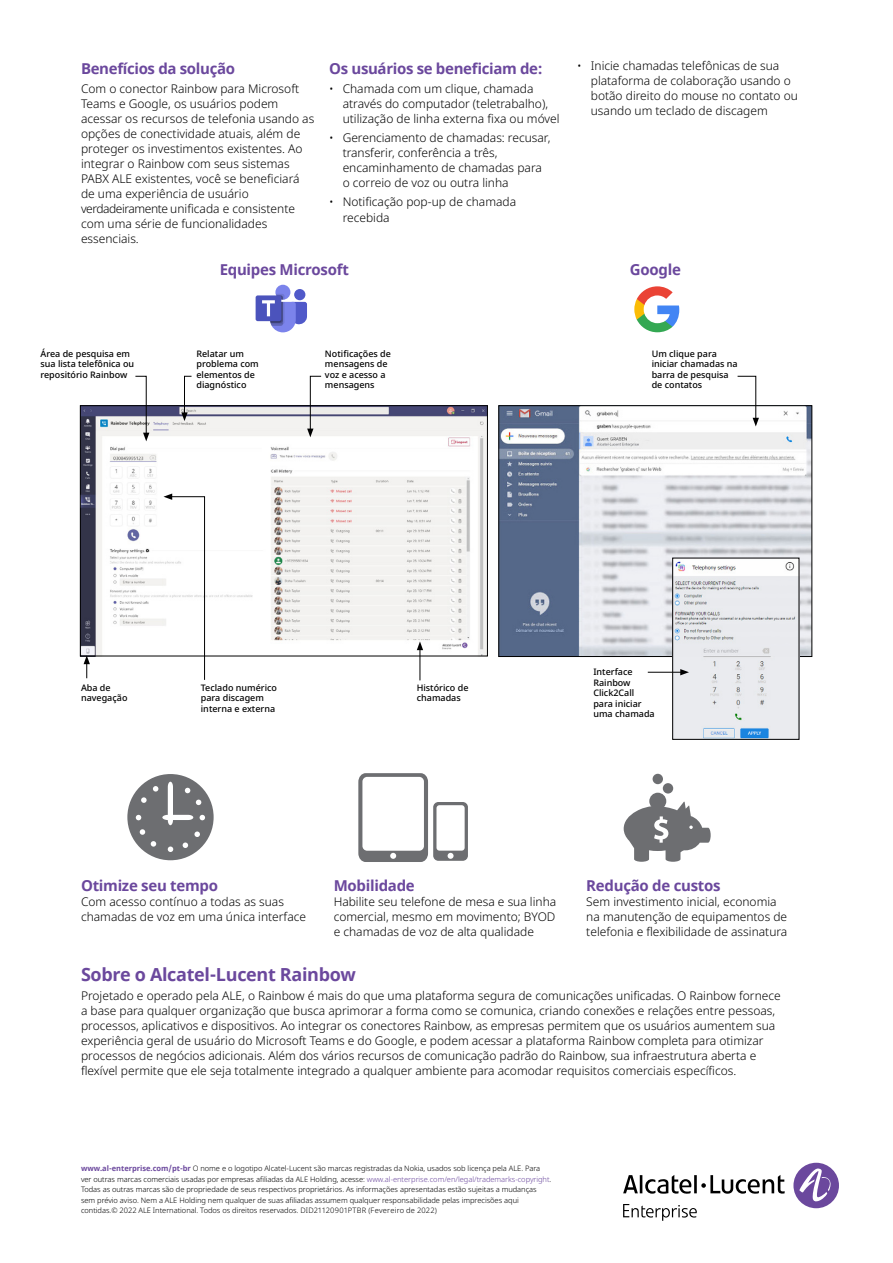
<style>
.page{position:relative;width:893px;height:1263px;background:#fff}
.page>*{position:absolute;margin:0;border:0;box-sizing:border-box;transform-origin:0 0}
.t1{font:700 18px "Noto Sans";letter-spacing:-.02em;color:#6b489d}
.t2{font:700 15px "Noto Sans";letter-spacing:-.02em;color:#6b489d}
.t3{font:300 12px/15px "Noto Sans";color:#000}
.t4{font:500 9px/10.5px "Noto Sans";color:#000}
.t5{font:300 7.5px/10.5px "Noto Sans";letter-spacing:-.005em;color:#000}
.s1{font-weight:700;color:#6b489d}
.s2{color:#6b489d}
</style>
<div class="page">
<img style="left:501px;top:408px;width:309px;height:247px">
<img style="left:674px;top:560px;width:123px;height:178px">
<div style="left:672px;top:558px;width:127px;height:182px;border:1px solid #000"></div>
<img style="left:82px;top:408px;width:403px;height:246px">
<div style="left:793px;top:1163px;width:46px;height:45px;background:#6b489d;border-radius:50%"></div>
<svg style="left:799px;top:1168px;width:34px;height:34px"></svg>
<svg style="left:623px;top:1175px;width:162px;height:19px"></svg>
<svg style="left:623px;top:1204px;width:74px;height:17px"></svg>
<svg style="left:135px;top:375px;width:14px;height:66px"></svg>
<svg style="left:163px;top:493px;width:42px;height:187px"></svg>
<svg style="left:737px;top:375px;width:22px;height:51px"></svg>
<svg style="left:181px;top:375px;width:11px;height:46px"></svg>
<svg style="left:307px;top:375px;width:15px;height:62px"></svg>
<hr style="left:420px;top:648px;width:1px;height:32px;background:#000">
<svg style="left:417px;top:641px;width:6px;height:9px"></svg>
<svg style="left:84px;top:655px;width:6px;height:23px"></svg>
<hr style="left:648px;top:672px;width:35px;height:1px;background:#000">
<svg style="left:680px;top:669px;width:9px;height:6px"></svg>
<svg style="left:634px;top:286px;width:45px;height:46px"></svg>
<div style="left:275px;top:285px;width:15px;height:15px;background:#7b83eb;border-radius:50%"></div>
<div style="left:294px;top:289px;width:11px;height:11px;background:#5059c9;border-radius:50%"></div>
<div style="left:256px;top:295px;width:25px;height:26px;background:#4b53bc;border-radius:2px"></div>
<svg style="left:262px;top:294px;width:45px;height:38px"></svg>
<div style="left:127px;top:774px;width:87px;height:86px;background:#6d6e71;border-radius:50%"></div>
<svg style="left:168px;top:846px;width:5px;height:6px"></svg>
<svg style="left:136px;top:815px;width:5px;height:5px"></svg>
<svg style="left:141px;top:797px;width:6px;height:6px"></svg>
<svg style="left:151px;top:841px;width:5px;height:6px"></svg>
<svg style="left:140px;top:829px;width:5px;height:6px"></svg>
<svg style="left:194px;top:831px;width:6px;height:6px"></svg>
<svg style="left:183px;top:842px;width:5px;height:6px"></svg>
<svg style="left:153px;top:782px;width:52px;height:43px"></svg>
<svg style="left:624px;top:801px;width:87px;height:61px"></svg>
<div style="left:649px;top:793px;width:17px;height:17px;background:#6d6e71;border-radius:50%"></div>
<div style="left:663px;top:783px;width:10px;height:10px;background:#6d6e71;border-radius:50%"></div>
<div style="left:653px;top:774px;width:10px;height:10px;background:#6d6e71;border-radius:50%"></div>
<div style="left:433px;top:802px;width:35px;height:59px;background:#6d6e71;border-radius:5px"></div>
<div style="left:436px;top:805px;width:29px;height:46px;background:#fff;border-radius:3px"></div>
<svg style="left:358px;top:773px;width:70px;height:89px"></svg>
<svg style="left:448px;top:853px;width:6px;height:6px"></svg>
<p class="t2" style="left:81px;top:58px;width:156px">Benefícios da solução</p>
<p class="t3" style="left:81px;top:81px;width:235px">Com o conector Rainbow para Microsoft Teams e Google, os usuários podem acessar os recursos de telefonia usando as opções de conectividade atuais, além de proteger os investimentos existentes. Ao integrar o Rainbow com seus sistemas PABX ALE existentes, você se beneficiará de uma experiência de usuário verdadeiramente unificada e consistente com uma série de funcionalidades essenciais.</p>
<p class="t2" style="left:329px;top:58px;width:215px">Os usuários se beneficiam de:</p>
<p class="t3" style="left:343px;top:81px;width:218px;text-indent:-14px">• Chamada com um clique, chamada através do computador (teletrabalho), utilização de linha externa fixa ou móvel</p>
<p class="t3" style="left:343px;top:131px;width:209px;text-indent:-14px">• Gerenciamento de chamadas: recusar, transferir, conferência a três, encaminhamento de chamadas para o correio de voz ou outra linha</p>
<p class="t3" style="left:343px;top:195px;width:175px;text-indent:-14px">• Notificação pop-up de chamada recebida</p>
<p class="t3" style="left:591px;top:59px;width:209px;text-indent:-14px">• Inicie chamadas telefônicas de sua plataforma de colaboração usando o botão direito do mouse no contato ou usando um teclado de discagem</p>
<p class="t2" style="left:220px;top:259px;width:131px">Equipes Microsoft</p>
<p class="t2" style="left:630px;top:259px;width:53px">Google</p>
<p class="t4" style="left:40px;top:348px;width:95px">Área de pesquisa em sua lista telefônica ou repositório Rainbow</p>
<p class="t4" style="left:196px;top:348px;width:64px">Relatar um problema com elementos de diagnóstico</p>
<p class="t4" style="left:325px;top:348px;width:68px">Notificações de mensagens de voz e acesso a mensagens</p>
<p class="t4" style="left:652px;top:348px;width:87px">Um clique para iniciar chamadas na barra de pesquisa de contatos</p>
<p class="t4" style="left:81px;top:682px;width:48px">Aba de navegação</p>
<p class="t4" style="left:201px;top:682px;width:78px">Teclado numérico para discagem interna e externa</p>
<p class="t4" style="left:417px;top:682px;width:53px">Histórico de chamadas</p>
<p class="t4" style="left:593px;top:667px;width:63px">Interface<br>Rainbow<br>Click2Call para iniciar uma chamada</p>
<p class="t2" style="left:81px;top:875px;width:139px">Otimize seu tempo</p>
<p class="t3" style="left:81px;top:894px;width:227px">Com acesso contínuo a todas as suas chamadas de voz em uma única interface</p>
<p class="t2" style="left:334px;top:875px;width:83px">Mobilidade</p>
<p class="t3" style="left:334px;top:894px;width:224px;text-align:justify">Habilite seu telefone de mesa e sua linha comercial, mesmo em movimento; BYOD e chamadas de voz de alta qualidade</p>
<p class="t2" style="left:586px;top:875px;width:136px">Redução de custos</p>
<p class="t3" style="left:586px;top:894px;width:203px">Sem investimento inicial, economia na manutenção de equipamentos de telefonia e flexibilidade de assinatura</p>
<h1 class="t1" style="left:81px;top:962px;width:276px">Sobre o Alcatel-Lucent Rainbow</h1>
<p class="t3" style="left:81px;top:989px;width:701px">Projetado e operado pela ALE, o Rainbow é mais do que uma plataforma segura de comunicações unificadas. O Rainbow fornece a base para qualquer organização que busca aprimorar a forma como se comunica, criando conexões e relações entre pessoas, processos, aplicativos e dispositivos. Ao integrar os conectores Rainbow, as empresas permitem que os usuários aumentem sua experiência geral de usuário do Microsoft Teams e do Google, e podem acessar a plataforma Rainbow completa para otimizar processos de negócios adicionais. Além dos vários recursos de comunicação padrão do Rainbow, sua infraestrutura aberta e flexível permite que ele seja totalmente integrado a qualquer ambiente para acomodar requisitos comerciais específicos.</p>
<p class="t5" style="left:81px;top:1163px;width:472px"><span class="s1">www.al-enterprise.com/pt-br</span> O nome e o logotipo Alcatel-Lucent são marcas registradas da Nokia, usados sob licença pela ALE. Para ver outras marcas comerciais usadas por empresas afiliadas da ALE Holding, acesse: <span class="s2">www.al-enterprise.com/en/legal/trademarks-copyright</span>.<br>Todas as outras marcas são de propriedade de seus respectivos proprietários. As informações apresentadas estão sujeitas a mudanças sem prévio aviso. Nem a ALE Holding nem qualquer de suas afiliadas assumem qualquer responsabilidade pelas imprecisões aqui contidas.© 2022 ALE International. Todos os direitos reservados. DID21120901PTBR (Fevereiro de 2022)</p>
</div>
